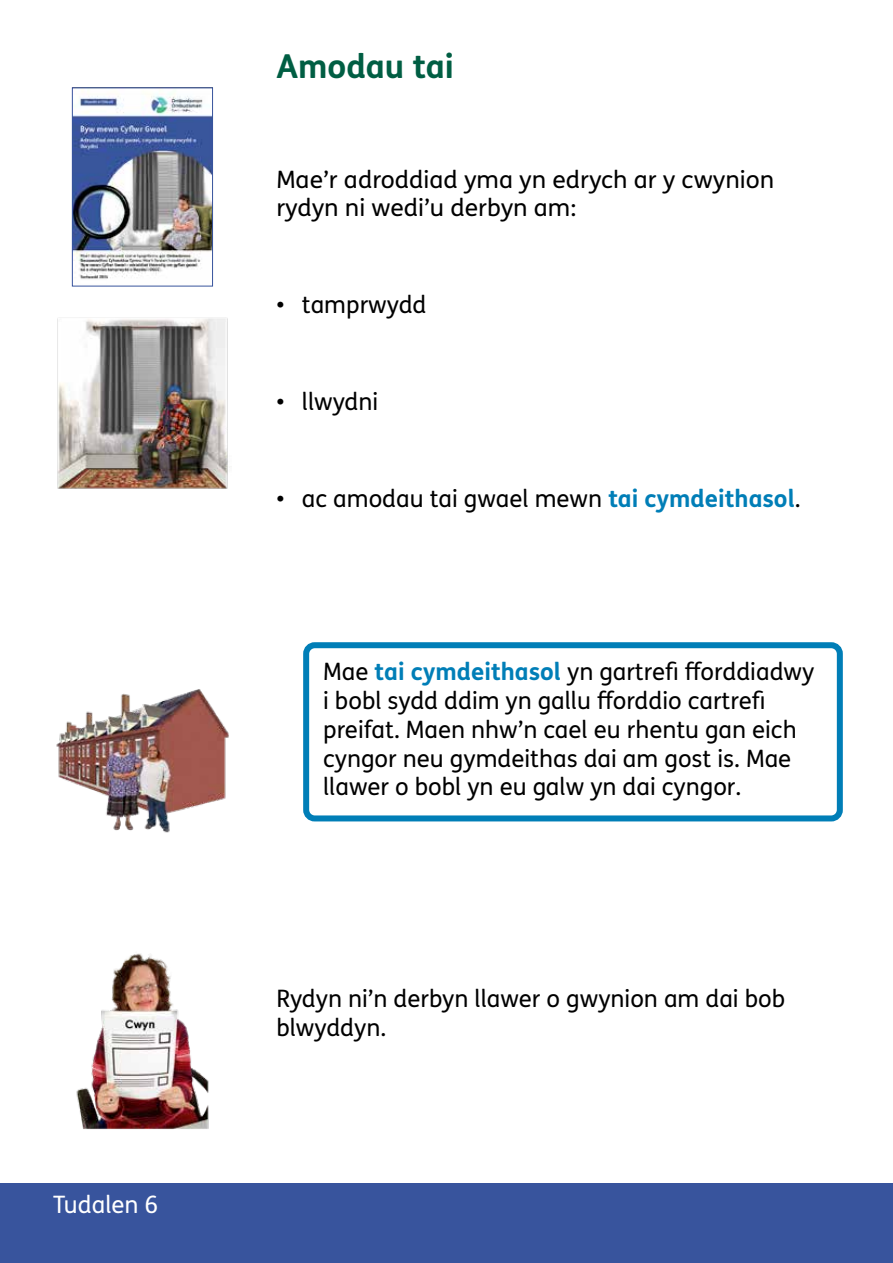
<style>
.page{position:relative;width:893px;height:1263px;background:#fff}
.page>*{position:absolute;margin:0;border:0;box-sizing:border-box;transform-origin:0 0}
.t1{font:700 33px "FS Me Pro";color:#005e43}
.Box_text_for_bullet{font:24px/28.8px "FS Me Pro";color:#000}
.Bodytext_-_P{font:24px/28.8px "FS Me Pro";color:#000}
.t2{font:24px "FS Me Pro";color:#fff}
.s1{font-weight:700;color:#007eb7}
</style>
<div class="page">
<div style="left:0;top:1183px;width:893px;height:80px;background:#38549d"></div>
<div style="left:303px;top:642px;width:540px;height:179px;border:6px solid #007eb7;border-radius:9px"></div>
<img style="left:57px;top:317px;width:171px;height:172px">
<img style="left:76px;top:953px;width:133px;height:176px">
<img style="left:74px;top:89px;width:137px;height:190px">
<div style="left:72px;top:87px;width:141px;height:199px;border:1px solid #38549d"></div>
<img style="left:56px;top:689px;width:173px;height:144px">
<p class="t2" style="left:53px;top:1188px;width:107px">Tudalen 6</p>
<h3 class="t1" style="left:276px;top:41px;width:179px">Amodau tai</h3>
<p class="Bodytext_-_P" style="left:276px;top:164px;width:499px">Mae’r adroddiad yma yn edrych ar y cwynion rydyn ni wedi’u derbyn am:</p>
<p class="Box_text_for_bullet" style="left:276px;top:290px;width:152px">• tamprwydd</p>
<p class="Box_text_for_bullet" style="left:276px;top:387px;width:103px">• llwydni</p>
<p class="Box_text_for_bullet" style="left:276px;top:484px;width:526px">• ac amodau tai gwael mewn <span class="s1">tai cymdeithasol</span>.</p>
<p class="Box_text_for_bullet" style="left:323px;top:657px;width:493px">Mae <span class="s1">tai cymdeithasol</span> yn gartrefi fforddiadwy i bobl sydd ddim yn gallu fforddio cartrefi preifat. Maen nhw’n cael eu rhentu gan eich cyngor neu gymdeithas dai am gost is. Mae llawer o bobl yn eu galw yn dai cyngor.</p>
<p class="Bodytext_-_P" style="left:276px;top:984px;width:510px">Rydyn ni’n derbyn llawer o gwynion am dai bob blwyddyn.</p>
</div>
